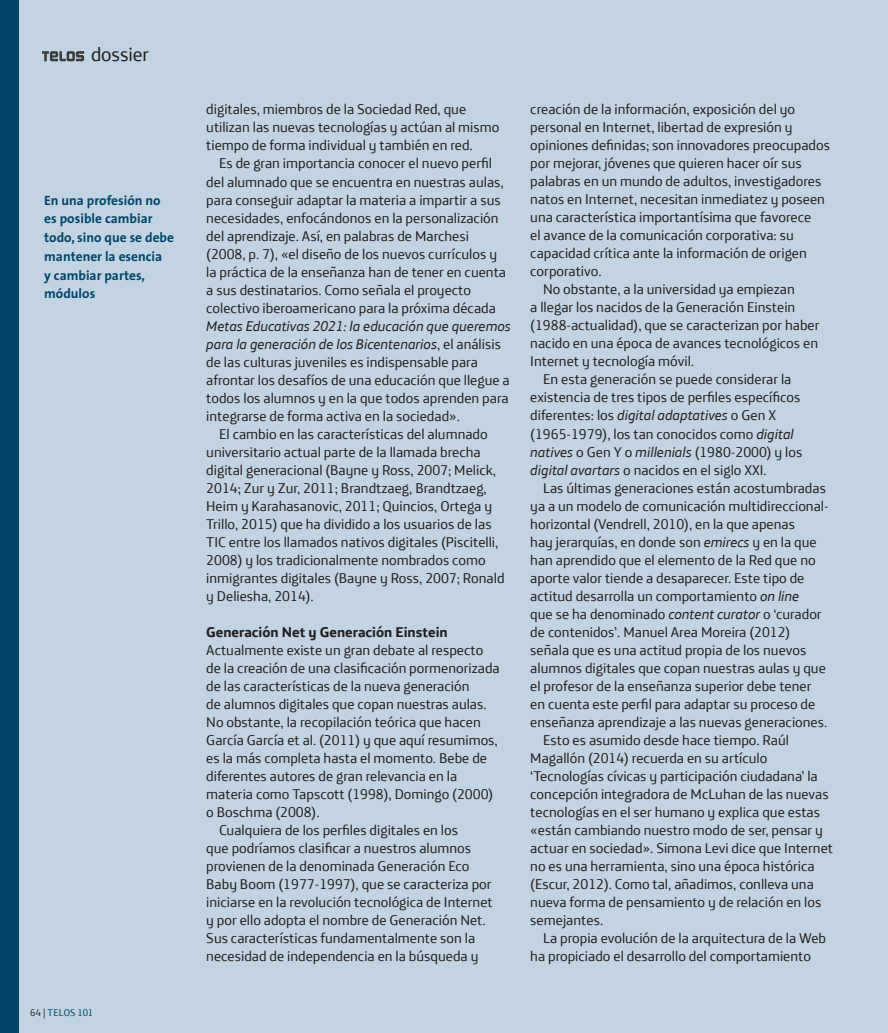
<style>
.page{position:relative;width:888px;height:1033px;background:#fff}
.page>*{position:absolute;margin:0;border:0;box-sizing:border-box;transform-origin:0 0}
.t1{font:19.5px "Telefonica Text";letter-spacing:-.005em;color:#231f20}
.t2{font:14.25px/18px "Telefonica Text";color:#231f20}
.t3{font:italic 14.25px "Telefonica Text";color:#231f20}
.t4{font:700 14.25px "Telefonica Text";color:#231f20}
.t5{font:700 13.5px/18.8px "The Sans";color:#00446a}
.t6{font:9.75px "Telefonica Text";letter-spacing:.015em;color:#00446a}
.s1{color:#231f20}
.s2{font-style:normal}
.s3{font-style:italic}
</style>
<div class="page">
<div style="left:0;top:0;width:888px;height:1032px;background:#c2d4e3"></div>
<div style="left:0;top:0;width:19px;height:1032px;background:#00446a"></div>
<svg style="left:42px;top:51px;width:42px;height:10px"></svg>
<h1 class="t1" style="left:91px;top:38px;width:59px">dossier</h1>
<p class="t5" style="left:44px;top:190px;width:131px">En una profesión no es posible cambiar todo, sino que se debe mantener la esencia<br>y cambiar partes, módulos</p>
<p class="t6" style="left:30px;top:1004px;width:65px"><span class="s1">64 |</span> TELOS 101</p>
<p class="t2" style="left:206px;top:99px;width:295px">digitales, miembros de la Sociedad Red, que utilizan las nuevas tecnologías y actúan al mismo tiempo de forma individual y también en red.</p>
<p class="t2" style="left:206px;top:153px;width:301px;text-indent:13px">Es de gran importancia conocer el nuevo perfl del alumnado que se encuentra en nuestras aulas, para conseguir adaptar la materia a impartir a sus necesidades, enfocándonos en la personalización del aprendizaje. Así, en palabras de Marchesi (2008, p. 7), «el diseño de los nuevos currículos y la práctica de la enseñanza han de tener en cuenta a sus destinatarios. Como señala el proyecto colectivo iberoamericano para la próxima década</p>
<p class="t3" style="left:206px;top:314px;width:306px">Metas Educativas 2021: la educación que queremos</p>
<p class="t3" style="left:206px;top:332px;width:296px">para la generación de los Bicentenarios<span class="s2">, el análisis</span></p>
<p class="t2" style="left:206px;top:351px;width:273px">de las culturas juveniles es indispensable para</p>
<p class="t2" style="left:206px;top:369px;width:305px">afrontar los desafíos de una educación que llegue a</p>
<p class="t2" style="left:206px;top:387px;width:304px">todos los alumnos y en la que todos aprenden para</p>
<p class="t2" style="left:206px;top:405px;width:255px">integrarse de forma activa en la sociedad».</p>
<p class="t2" style="left:219px;top:423px;width:270px">El cambio en las características del alumnado</p>
<p class="t2" style="left:206px;top:441px;width:276px">universitario actual parte de la llamada brecha</p>
<p class="t2" style="left:206px;top:459px;width:291px">digital generacional (Bayne y Ross, 2007; Melick,</p>
<p class="t2" style="left:206px;top:477px;width:282px">2014; Zur y Zur, 2011; Brandtzaeg, Brandtzaeg,</p>
<p class="t2" style="left:206px;top:495px;width:287px">Heim y Karahasanovic, 2011; Quincios, Ortega y</p>
<p class="t2" style="left:206px;top:513px;width:287px">Trillo, 2015) que ha dividido a los usuarios de las</p>
<p class="t2" style="left:206px;top:531px;width:294px">TIC entre los llamados nativos digitales (Piscitelli,</p>
<p class="t2" style="left:206px;top:549px;width:281px">2008) y los tradicionalmente nombrados como</p>
<p class="t2" style="left:206px;top:567px;width:300px">inmigrantes digitales (Bayne y Ross, 2007; Ronald</p>
<p class="t2" style="left:206px;top:585px;width:109px">y Deliesha, 2014).</p>
<p class="t4" style="left:206px;top:619px;width:243px">Generación Net y Generación Einstein</p>
<p class="t2" style="left:206px;top:639px;width:278px">Actualmente existe un gran debate al respecto</p>
<p class="t2" style="left:206px;top:657px;width:295px">de la creación de una clasifcación pormenorizada</p>
<p class="t2" style="left:206px;top:675px;width:265px">de las características de la nueva generación</p>
<p class="t2" style="left:206px;top:693px;width:282px">de alumnos digitales que copan nuestras aulas.</p>
<p class="t2" style="left:206px;top:711px;width:276px">No obstante, la recopilación teórica que hacen</p>
<p class="t2" style="left:206px;top:729px;width:293px">García García et al. (2011) y que aquí resumimos,</p>
<p class="t2" style="left:206px;top:747px;width:282px">es la más completa hasta el momento. Bebe de</p>
<p class="t2" style="left:206px;top:765px;width:252px">diferentes autores de gran relevancia en la</p>
<p class="t2" style="left:206px;top:783px;width:288px">materia como Tapscott (1998), Domingo (2000)</p>
<p class="t2" style="left:206px;top:801px;width:115px">o Boschma (2008).</p>
<p class="t2" style="left:219px;top:819px;width:240px">Cualquiera de los perfles digitales en los</p>
<p class="t2" style="left:206px;top:837px;width:266px">que podríamos clasifcar a nuestros alumnos</p>
<p class="t2" style="left:206px;top:855px;width:265px">provienen de la denominada Generación Eco</p>
<p class="t2" style="left:206px;top:873px;width:287px">Baby Boom (1977-1997), que se caracteriza por</p>
<p class="t2" style="left:206px;top:891px;width:288px">iniciarse en la revolución tecnológica de Internet</p>
<p class="t2" style="left:206px;top:909px;width:281px">y por ello adopta el nombre de Generación Net.</p>
<p class="t2" style="left:206px;top:927px;width:270px">Sus características fundamentalmente son la</p>
<p class="t2" style="left:206px;top:945px;width:274px">necesidad de independencia en la búsqueda y</p>
<p class="t2" style="left:530px;top:99px;width:266px">creación de la información, exposición del yo</p>
<p class="t2" style="left:530px;top:117px;width:264px">personal en Internet, libertad de expresión y</p>
<p class="t2" style="left:530px;top:135px;width:301px">opiniones defnidas; son innovadores preocupados</p>
<p class="t2" style="left:530px;top:153px;width:273px">por mejorar, jóvenes que quieren hacer oír sus</p>
<p class="t2" style="left:530px;top:171px;width:293px">palabras en un mundo de adultos, investigadores</p>
<p class="t2" style="left:530px;top:189px;width:296px">natos en Internet, necesitan inmediatez y poseen</p>
<p class="t2" style="left:530px;top:207px;width:282px">una característica importantísima que favorece</p>
<p class="t2" style="left:530px;top:225px;width:265px">el avance de la comunicación corporativa: su</p>
<p class="t2" style="left:530px;top:243px;width:278px">capacidad crítica ante la información de origen</p>
<p class="t2" style="left:530px;top:261px;width:73px">corporativo.</p>
<p class="t2" style="left:543px;top:279px;width:253px">No obstante, a la universidad ya empiezan</p>
<p class="t2" style="left:530px;top:297px;width:266px">a llegar los nacidos de la Generación Einstein</p>
<p class="t2" style="left:530px;top:315px;width:291px">(1988-actualidad), que se caracterizan por haber</p>
<p class="t2" style="left:530px;top:333px;width:289px">nacido en una época de avances tecnológicos en</p>
<p class="t2" style="left:530px;top:351px;width:165px">Internet y tecnología móvil.</p>
<p class="t2" style="left:543px;top:369px;width:250px">En esta generación se puede considerar la</p>
<p class="t2" style="left:530px;top:387px;width:272px">existencia de tres tipos de perfles específcos</p>
<p class="t2" style="left:530px;top:405px;width:247px">diferentes: los <span class="s3">digital adaptatives</span> o Gen X</p>
<p class="t2" style="left:530px;top:423px;width:265px">(1965-1979), los tan conocidos como <span class="s3">digital</span></p>
<p class="t2" style="left:530px;top:441px;width:274px"><span class="s3">natives</span> o Gen Y o <span class="s3">millenials</span> (1980-2000) y los</p>
<p class="t2" style="left:530px;top:459px;width:238px"><span class="s3">digital avartars</span> o nacidos en el siglo XXI.</p>
<p class="t2" style="left:543px;top:477px;width:284px">Las últimas generaciones están acostumbradas</p>
<p class="t2" style="left:530px;top:495px;width:300px">ya a un modelo de comunicación multidireccional-</p>
<p class="t2" style="left:530px;top:513px;width:266px">horizontal (Vendrell, 2010), en la que apenas</p>
<p class="t2" style="left:530px;top:531px;width:288px">hay jerarquías, en donde son <span class="s3">emirecs</span> y en la que</p>
<p class="t2" style="left:530px;top:549px;width:287px">han aprendido que el elemento de la Red que no</p>
<p class="t2" style="left:530px;top:567px;width:276px">aporte valor tiende a desaparecer. Este tipo de</p>
<p class="t2" style="left:530px;top:585px;width:271px">actitud desarrolla un comportamiento <span class="s3">on line</span></p>
<p class="t2" style="left:530px;top:603px;width:293px">que se ha denominado <span class="s3">content curator</span> o ‘curador</p>
<p class="t2" style="left:530px;top:621px;width:262px">de contenidos’. Manuel Area Moreira (2012)</p>
<p class="t2" style="left:530px;top:639px;width:277px">señala que es una actitud propia de los nuevos</p>
<p class="t2" style="left:530px;top:657px;width:297px">alumnos digitales que copan nuestras aulas y que</p>
<p class="t2" style="left:530px;top:675px;width:283px">el profesor de la enseñanza superior debe tener</p>
<p class="t2" style="left:530px;top:693px;width:286px">en cuenta este perfl para adaptar su proceso de</p>
<p class="t2" style="left:530px;top:711px;width:299px">enseñanza aprendizaje a las nuevas generaciones.</p>
<p class="t2" style="left:543px;top:729px;width:247px">Esto es asumido desde hace tiempo. Raúl</p>
<p class="t2" style="left:530px;top:747px;width:239px">Magallón (2014) recuerda en su artículo</p>
<p class="t2" style="left:530px;top:765px;width:289px">‘Tecnologías cívicas y participación ciudadana’ la</p>
<p class="t2" style="left:530px;top:783px;width:300px">concepción integradora de McLuhan de las nuevas</p>
<p class="t2" style="left:530px;top:801px;width:291px">tecnologías en el ser humano y explica que estas</p>
<p class="t2" style="left:530px;top:819px;width:294px">«están cambiando nuestro modo de ser, pensar y</p>
<p class="t2" style="left:530px;top:837px;width:304px">actuar en sociedad». Simona Levi dice que Internet</p>
<p class="t2" style="left:530px;top:855px;width:286px">no es una herramienta, sino una época histórica</p>
<p class="t2" style="left:530px;top:873px;width:285px">(Escur, 2012). Como tal, añadimos, conlleva una</p>
<p class="t2" style="left:530px;top:891px;width:293px">nueva forma de pensamiento y de relación en los</p>
<p class="t2" style="left:530px;top:909px;width:74px">semejantes.</p>
<p class="t2" style="left:543px;top:927px;width:284px">La propia evolución de la arquitectura de la Web</p>
<p class="t2" style="left:530px;top:945px;width:282px">ha propiciado el desarrollo del comportamiento</p>
</div>
